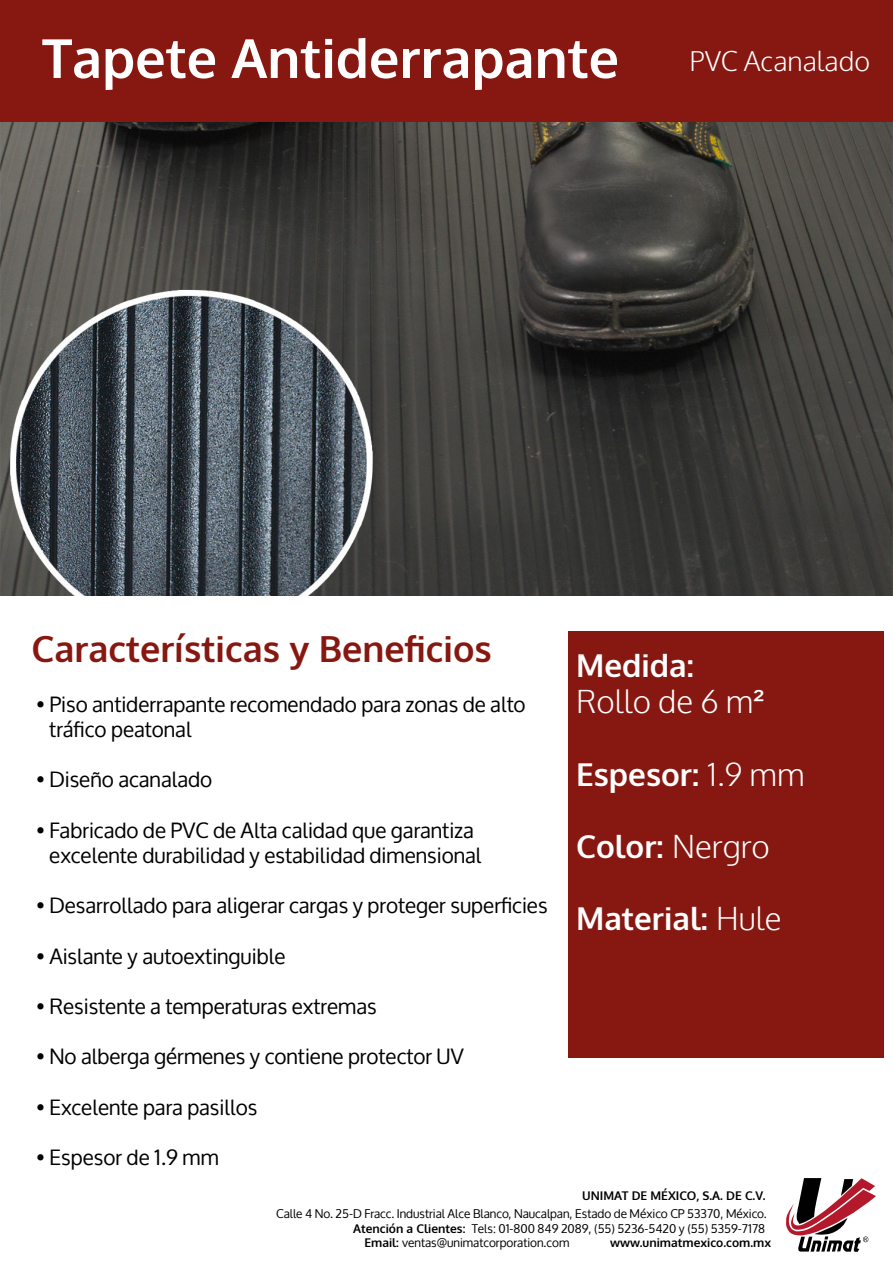
<style>
.page{position:relative;width:893px;height:1263px;background:#fff}
.page>*{position:absolute;margin:0;border:0;box-sizing:border-box;transform-origin:0 0}
.t1{font:700 54px "Oxygen";color:#fff}
.t2{font:700 36px "Oxygen";color:#871811}
.t3{font:700 31.5px "Oxygen";color:#fff}
.t4{font:300 31.5px/36px "Oxygen";color:#fff}
.t5{font:300 27px "Oxygen";color:#fff}
.t6{font:21px/25.2px "Oxygen";color:#010101}
.t7{font:12px/15px "Oxygen";color:#010101;text-align:right}
.t8{font:700 12px "Oxygen";color:#010101}
.s1{font-weight:700}
.s2{font-family:"Arial";font-weight:400}
.s3{font-weight:300}
</style>
<div class="page">
<img style="left:0;top:122px;width:893px;height:474px">
<div style="left:569px;top:631px;width:315px;height:427px;background:#871811"></div>
<div style="left:0;top:0;width:893px;height:122px;background:#871811"></div>
<svg style="left:786px;top:1178px;width:90px;height:74px"></svg>
<h1 class="t1" style="left:42px;top:25px;width:579px">Tapete Antiderrapante</h1>
<p class="t5" style="left:690px;top:44px;width:182px">PVC Acanalado</p>
<h2 class="t2" style="left:32px;top:626px;width:462px">Características y Beneficios</h2>
<p class="t6" style="left:49px;top:692px;width:478px;text-indent:-13px">• Piso antiderrapante recomendado para zonas de alto tráfico peatonal</p>
<p class="t6" style="left:36px;top:768px;width:178px">• Diseño acanalado</p>
<p class="t6" style="left:49px;top:818px;width:434px;text-indent:-13px">• Fabricado de PVC de Alta calidad que garantiza excelente durabilidad y estabilidad dimensional</p>
<p class="t6" style="left:36px;top:894px;width:513px">• Desarrollado para aligerar cargas y proteger superficies</p>
<p class="t6" style="left:36px;top:944px;width:251px">• Aislante y autoextinguible</p>
<p class="t6" style="left:36px;top:994px;width:342px">• Resistente a temperaturas extremas</p>
<p class="t6" style="left:36px;top:1045px;width:429px">• No alberga gérmenes y contiene protector UV</p>
<p class="t6" style="left:36px;top:1095px;width:223px">• Excelente para pasillos</p>
<p class="t6" style="left:36px;top:1146px;width:184px">• Espesor de 1.9 mm</p>
<h3 class="t4" style="left:576px;top:649px;width:190px"><span class="s1">Medida:<br></span>Rollo de 6 m<span class="s2">²</span></h3>
<h3 class="t3" style="left:576px;top:754px;width:230px">Espesor: <span class="s3">1.9 mm</span></h3>
<h3 class="t3" style="left:576px;top:826px;width:195px">Color: <span class="s3">Nergro</span></h3>
<h3 class="t3" style="left:576px;top:898px;width:207px">Material: <span class="s3">Hule</span></h3>
<p class="t8" style="left:582px;top:1188px;width:185px">UNIMAT DE MÉXICO, S.A. DE C.V.</p>
<p class="t7" style="left:276px;top:1206px;width:492px">Calle 4 No. 25-D Fracc. Industrial Alce Blanco, Naucalpan, Estado de México CP 53370, México.<br><span class="s1">Atención a Clientes:</span> Tels: 01-800 849 2089, (55) 5236-5420 y (55) 5359-7178</p>
<p class="t7" style="left:364px;top:1235px;width:206px"><span class="s1">Email:</span> ventas@unimatcorporation.com</p>
<p class="t8" style="left:610px;top:1235px;width:163px">www.unimatmexico.com.mx</p>
</div>
